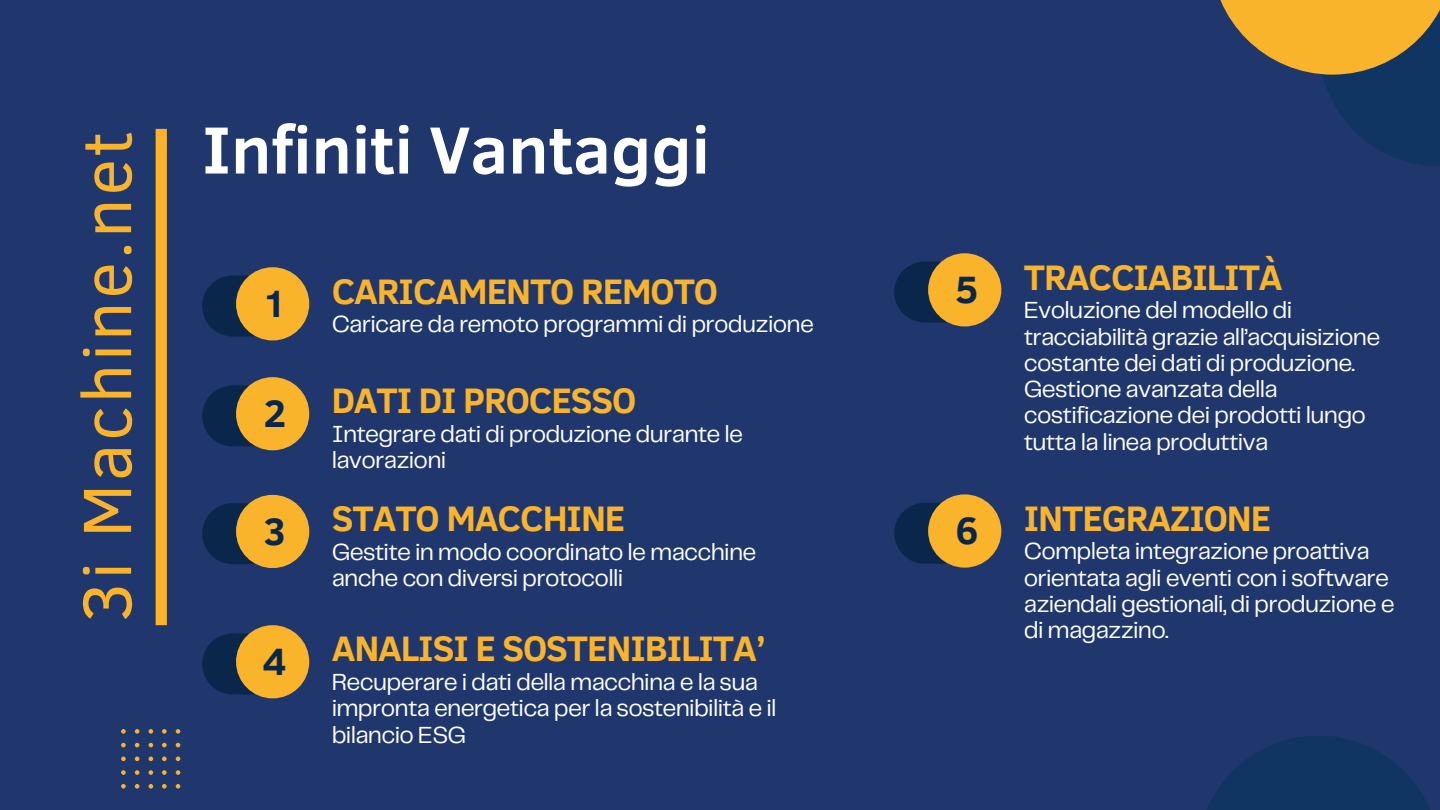
<style>
.page{position:relative;width:1440px;height:810px;background:#20376e}
.page>*{position:absolute;margin:0;border:0;box-sizing:border-box;transform-origin:0 0}
.t1{font:69.8px "Clear Sans";letter-spacing:.04em;color:#fab42c}
.t2{font:700 68px "Clear Sans";color:#fff}
.t3{font:700 36.4px "Clear Sans";letter-spacing:-.03em;color:#fab42c}
.t4{font:24.2px/26.2px "Telegraf";letter-spacing:-.03em;color:#fff}
.s1{font-size:39.1px;color:#0a274b}
</style>
<div class="page">
<div style="left:1318px;top:0;width:122px;height:166px;background:linear-gradient(to right,#1c366b,#0d3560)"></div>
<div style="left:1197px;top:736px;width:243px;height:74px;background:linear-gradient(to right,#153666,#153666)"></div>
<svg style="left:1220px;top:0;width:220px;height:75px;fill:#fab42c"></svg>
<svg style="left:121px;top:729px;width:60px;height:60px"></svg>
<div style="left:156px;top:129px;width:11px;height:496px;background:#fab42c"></div>
<div style="left:202px;top:276px;width:101px;height:61px;background:#0a274b;border-radius:31px"></div>
<div style="left:236px;top:267px;width:73px;height:73px;background:#fab42c;border-radius:50%"></div>
<div style="left:202px;top:385px;width:101px;height:61px;background:#0a274b;border-radius:31px"></div>
<div style="left:236px;top:377px;width:73px;height:73px;background:#fab42c;border-radius:50%"></div>
<div style="left:202px;top:503px;width:101px;height:61px;background:#0a274b;border-radius:31px"></div>
<div style="left:236px;top:495px;width:73px;height:73px;background:#fab42c;border-radius:50%"></div>
<div style="left:202px;top:633px;width:101px;height:61px;background:#0a274b;border-radius:31px"></div>
<div style="left:236px;top:625px;width:73px;height:73px;background:#fab42c;border-radius:50%"></div>
<div style="left:894px;top:503px;width:101px;height:61px;background:#0a274b;border-radius:31px"></div>
<div style="left:928px;top:494px;width:73px;height:74px;background:#fab42c;border-radius:50%"></div>
<div style="left:894px;top:262px;width:101px;height:61px;background:#0a274b;border-radius:31px"></div>
<div style="left:928px;top:253px;width:73px;height:73px;background:#fab42c;border-radius:50%"></div>
<h1 class="t1" style="left:56px;top:623px;width:492px;rotate:-90deg">3i Machine.net</h1>
<h2 class="t2" style="left:202px;top:100px;width:509px">Infiniti Vantaggi</h2>
<h3 class="t3" style="left:263px;top:264px;width:457px"><span class="s1">1</span> CARICAMENTO REMOTO</h3>
<p class="t4" style="left:332px;top:312px;width:484px">Caricare da remoto programmi di produzione</p>
<h3 class="t3" style="left:263px;top:374px;width:375px"><span class="s1">2</span> DATI DI PROCESSO</h3>
<p class="t4" style="left:332px;top:422px;width:413px">Integrare dati di produzione durante le lavorazioni</p>
<h3 class="t3" style="left:263px;top:492px;width:364px"><span class="s1">3</span> STATO MACCHINE</h3>
<p class="t4" style="left:332px;top:540px;width:426px">Gestite in modo coordinato le macchine anche con diversi protocolli</p>
<h3 class="t3" style="left:263px;top:622px;width:505px"><span class="s1">4</span> ANALISI E SOSTENIBILITA’</h3>
<p class="t4" style="left:332px;top:670px;width:446px">Recuperare i dati della macchina e la sua impronta energetica per la sostenibilità e il bilancio ESG</p>
<h3 class="t3" style="left:955px;top:250px;width:329px"><span class="s1">5</span> TRACCIABILITÀ</h3>
<p class="t4" style="left:1024px;top:298px;width:358px">Evoluzione del modello di tracciabilità grazie all’acquisizione costante dei dati di produzione.<br>Gestione avanzata della costificazione dei prodotti lungo tutta la linea produttiva</p>
<h3 class="t3" style="left:955px;top:492px;width:317px"><span class="s1">6</span> INTEGRAZIONE</h3>
<p class="t4" style="left:1024px;top:540px;width:373px">Completa integrazione proattiva orientata agli eventi con i software aziendali gestionali, di produzione e di magazzino.</p>
</div>
